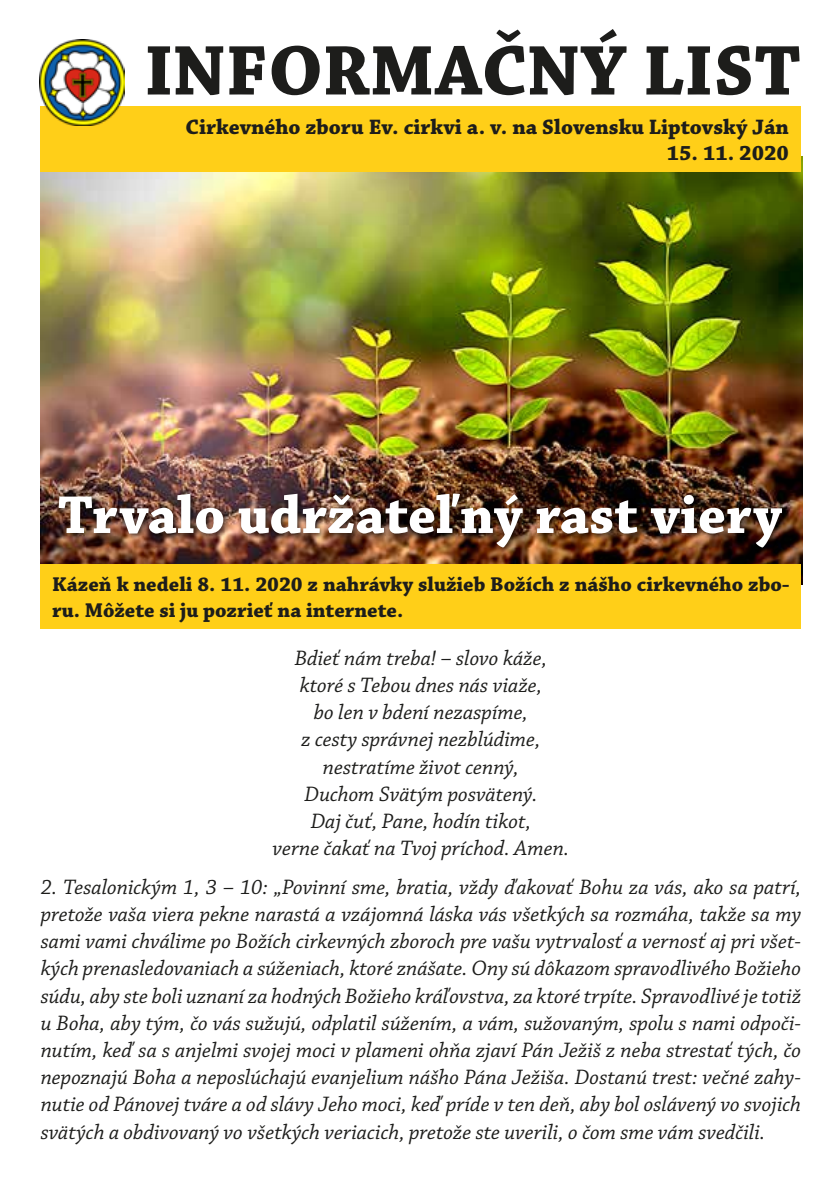
<style>
.page{position:relative;width:840px;height:1191px;background:#fff}
.page>*{position:absolute;margin:0;border:0;box-sizing:border-box;transform-origin:0 0}
.t1{font:700 74px "Chaparral Pro";letter-spacing:.005em;color:#1d1d1b}
.t2{font:700 56px "Chaparral Pro";color:#fff}
.t3{font:italic 22px/27.2px "Chaparral Pro";color:#1d1d1b;text-align:center}
.t4{font:700 22px "Chaparral Pro";color:#1d1d1b}
.t5{font:700 21px/26px "Chaparral Pro";color:#1d1d1b}
</style>
<div class="page">
<img style="left:41px;top:156px;width:760px;height:428px">
<div style="left:40px;top:106px;width:759px;height:66px;background:#ffcf18"></div>
<img style="left:40px;top:40px;width:85px;height:85px">
<div style="left:54px;top:489px;width:735px;height:66px;background:#000;opacity:.75"></div>
<div style="left:41px;top:564px;width:759px;height:64px;background:#ffcf18"></div>
<h1 class="t1" style="left:144px;top:27px;width:656px">INFORMAČNÝ LIST</h1>
<p class="t4" style="left:185px;top:114px;width:604px">Cirkevného zboru Ev. cirkvi a. v. na Slovensku Liptovský Ján</p>
<p class="t4" style="left:666px;top:140px;width:124px">15. 11. 2020</p>
<h2 class="t2" style="left:58px;top:482px;width:725px">Trvalo udržateľný rast viery</h2>
<p class="t5" style="left:52px;top:572px;width:739px">Kázeň k nedeli 8. 11. 2020 z nahrávky služieb Božích z nášho cirkevného zbo&shy;ru. Môžete si ju pozrieť na internete.</p>
<p class="t3" style="left:272px;top:645px;width:298px">Bdieť nám treba! – slovo káže, ktoré s Tebou dnes nás viaže,<br>bo len v bdení nezaspíme,<br>z cesty správnej nezblúdime, nestratíme život cenný,<br>Duchom Svätým posvätený.<br>Daj čuť, Pane, hodín tikot,<br>verne čakať na Tvoj príchod. Amen.</p>
<p class="t3" style="left:41px;top:874px;width:761px;text-align:justify">2. Tesalonickým 1, 3 – 10: „Povinní sme, bratia, vždy ďakovať Bohu za vás, ako sa patrí, pretože vaša viera pekne narastá a vzájomná láska vás všetkých sa rozmáha, takže sa my sami vami chválime po Božích cirkevných zboroch pre vašu vytrvalosť a vernosť aj pri všet&shy;kých prenasledovaniach a súženiach, ktoré znášate. Ony sú dôkazom spravodlivého Božieho súdu, aby ste boli uznaní za hodných Božieho kráľovstva, za ktoré trpíte. Spravodlivé je totiž u Boha, aby tým, čo vás sužujú, odplatil súžením, a vám, sužovaným, spolu s nami odpoči&shy;nutím, keď sa s anjelmi svojej moci v plameni ohňa zjaví Pán Ježiš z neba strestať tých, čo nepoznajú Boha a neposlúchajú evanjelium nášho Pána Ježiša. Dostanú trest: večné zahy&shy;nutie od Pánovej tváre a od slávy Jeho moci, keď príde v ten deň, aby bol oslávený vo svojich svätých a obdivovaný vo všetkých veriacich, pretože ste uverili, o čom sme vám svedčili.</p>
</div>
